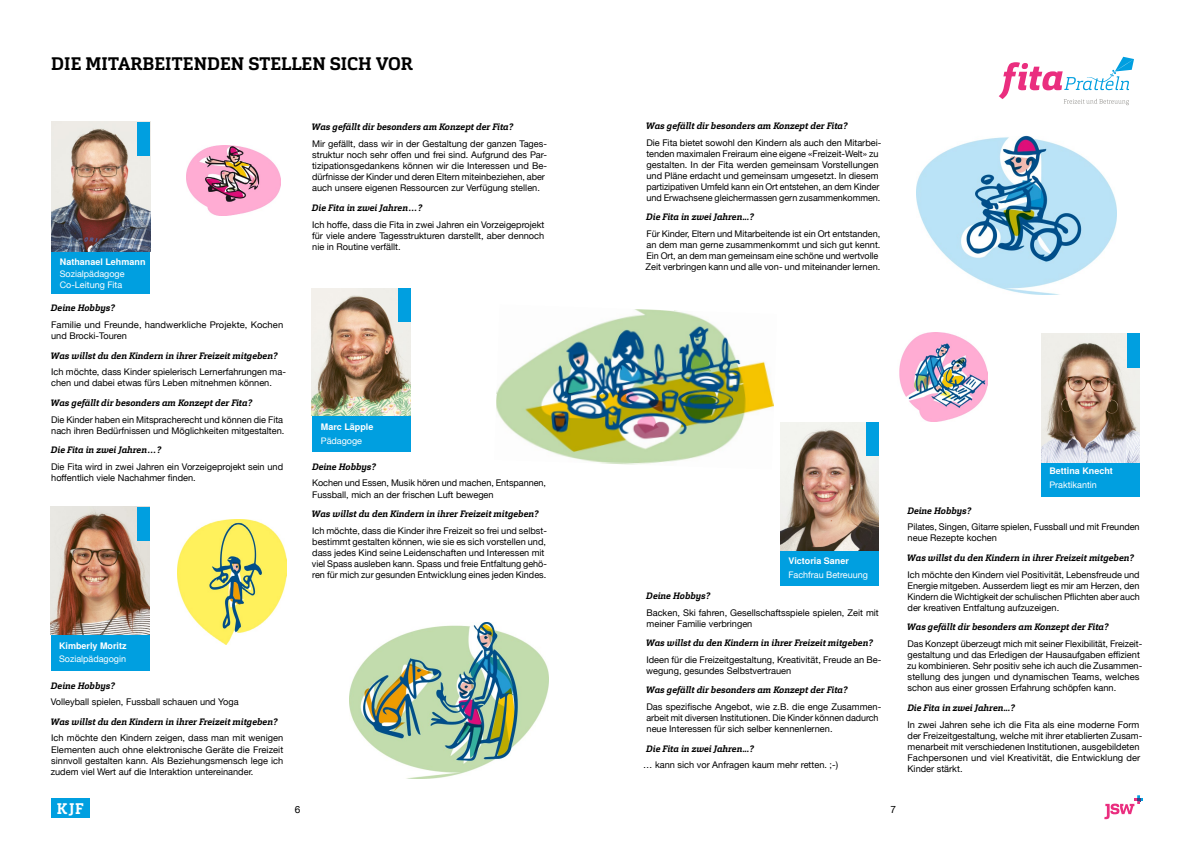
<style>
.page{position:relative;width:1191px;height:842px;background:#fff}
.page>*{position:absolute;margin:0;border:0;box-sizing:border-box;transform-origin:0 0}
.t1{font:700 18px "Cargan";letter-spacing:-.005em;color:#000}
.t2{font:700 15.2px "Cargan";color:#fff}
.t3{font:10px "Helvetica Neue";color:#000}
.t4{font:9.2px/11px "Helvetica Neue";color:#000}
.t5{font:italic 700 9.2px "Cargan";color:#000}
.t6{font:9px/10.8px "Helvetica Neue";color:#fff}
.t7{font:700 9px "Te X Gyre Heros";color:#fff}
</style>
<div class="page">
<div style="left:51px;top:799px;width:38px;height:19px;background:#009fe0"></div>
<div style="left:1041px;top:333px;width:98px;height:164px;background:#009fe0"></div>
<div style="left:780px;top:422px;width:99px;height:164px;background:#009fe0"></div>
<div style="left:312px;top:288px;width:99px;height:164px;background:#009fe0"></div>
<div style="left:52px;top:122px;width:98px;height:171px;background:#009fe0"></div>
<div style="left:51px;top:507px;width:99px;height:163px;background:#009fe0"></div>
<img style="left:496px;top:309px;width:278px;height:156px">
<svg style="left:1104px;top:795px;width:38px;height:24px"></svg>
<img style="left:52px;top:122px;width:98px;height:129px">
<svg style="left:998px;top:57px;width:136px;height:48px"></svg>
<div style="left:138px;top:122px;width:12px;height:34px;background:#009fe0"></div>
<img style="left:350px;top:622px;width:198px;height:156px">
<img style="left:51px;top:507px;width:99px;height:127px">
<div style="left:137px;top:507px;width:13px;height:34px;background:#009fe0"></div>
<img style="left:312px;top:288px;width:99px;height:128px">
<div style="left:398px;top:288px;width:13px;height:34px;background:#009fe0"></div>
<img style="left:780px;top:422px;width:99px;height:128px">
<div style="left:866px;top:422px;width:13px;height:34px;background:#009fe0"></div>
<img style="left:899px;top:333px;width:88px;height:88px">
<img style="left:1041px;top:333px;width:98px;height:129px">
<div style="left:1127px;top:333px;width:12px;height:34px;background:#009fe0"></div>
<img style="left:916px;top:135px;width:200px;height:160px">
<img style="left:177px;top:519px;width:110px;height:125px">
<img style="left:187px;top:146px;width:93px;height:70px">
<h1 class="t1" style="left:51px;top:52px;width:363px">DIE MITARBEITENDEN STELLEN SICH VOR</h1>
<p class="t7" style="left:60px;top:255px;width:87px">Nathanael Lehmann</p>
<p class="t6" style="left:60px;top:269px;width:66px">Sozialpädagoge<br>Co-Leitung Fita</p>
<p class="t5" style="left:51px;top:302px;width:65px">Deine Hobbys?</p>
<p class="t4" style="left:51px;top:320px;width:234px">Familie und Freunde, handwerkliche Projekte, Kochen und Brocki-Touren</p>
<p class="t5" style="left:51px;top:349px;width:228px">Was willst du den Kindern in ihrer Freizeit mitgeben?</p>
<p class="t4" style="left:51px;top:367px;width:236px">Ich möchte, dass Kinder spielerisch Lernerfahrungen ma&shy;chen und dabei etwas fürs Leben mitnehmen können.</p>
<p class="t5" style="left:51px;top:397px;width:203px">Was gefällt dir besonders am Konzept der Fita?</p>
<p class="t4" style="left:51px;top:414px;width:235px">Die Kinder haben ein Mitspracherecht und können die Fita nach ihren Bedürfnissen und Möglichkeiten mitgestalten.</p>
<p class="t5" style="left:51px;top:444px;width:112px">Die Fita in zwei Jahren…?</p>
<p class="t4" style="left:51px;top:462px;width:234px">Die Fita wird in zwei Jahren ein Vorzeigeprojekt sein und hoffentlich viele Nachahmer finden.</p>
<p class="t7" style="left:59px;top:639px;width:69px">Kimberly Moritz</p>
<p class="t6" style="left:59px;top:654px;width:68px">Sozialpädagogin</p>
<p class="t5" style="left:51px;top:679px;width:65px">Deine Hobbys?</p>
<p class="t4" style="left:51px;top:697px;width:189px">Volleyball spielen, Fussball schauen und Yoga</p>
<p class="t5" style="left:51px;top:716px;width:228px">Was willst du den Kindern in ihrer Freizeit mitgeben?</p>
<p class="t4" style="left:51px;top:733px;width:234px;text-align:justify">Ich möchte den Kindern zeigen, dass man mit wenigen Elementen auch ohne elektronische Geräte die Freizeit sinnvoll gestalten kann. Als Beziehungsmensch lege ich zudem viel Wert auf die Interaktion untereinander.</p>
<p class="t5" style="left:311px;top:121px;width:203px">Was gefällt dir besonders am Konzept der Fita?</p>
<p class="t4" style="left:312px;top:139px;width:236px">Mir gefällt, dass wir in der Gestaltung der ganzen Tages&shy;struktur noch sehr offen und frei sind. Aufgrund des Par&shy;tizipationsgedankens können wir die Interessen und Be&shy;dürfnisse der Kinder und deren Eltern miteinbeziehen, aber auch unsere eigenen Ressourcen zur Verfügung stellen.</p>
<p class="t5" style="left:312px;top:202px;width:112px">Die Fita in zwei Jahren…?</p>
<p class="t4" style="left:312px;top:219px;width:234px;text-align:justify">Ich hoffe, dass die Fita in zwei Jahren ein Vorzeigeprojekt für viele andere Tagesstrukturen darstellt, aber dennoch nie in Routine verfällt.</p>
<p class="t7" style="left:321px;top:420px;width:54px">Marc Läpple</p>
<p class="t6" style="left:321px;top:435px;width:43px">Pädagoge</p>
<p class="t5" style="left:312px;top:461px;width:65px">Deine Hobbys?</p>
<p class="t4" style="left:312px;top:478px;width:235px">Kochen und Essen, Musik hören und machen, Entspannen,<br>Fussball, mich an der frischen Luft bewegen</p>
<p class="t5" style="left:311px;top:508px;width:228px">Was willst du den Kindern in ihrer Freizeit mitgeben?</p>
<p class="t4" style="left:312px;top:525px;width:237px">Ich möchte, dass die Kinder ihre Freizeit so frei und selbst&shy;bestimmt gestalten können, wie sie es sich vorstellen und, dass jedes Kind seine Leidenschaften und Interessen mit viel Spass ausleben kann. Spass und freie Entfaltung gehö&shy;ren für mich zur gesunden Entwicklung eines jeden Kindes.</p>
<p class="t5" style="left:646px;top:120px;width:203px">Was gefällt dir besonders am Konzept der Fita?</p>
<p class="t4" style="left:646px;top:137px;width:236px">Die Fita bietet sowohl den Kindern als auch den Mitarbei&shy;tenden maximalen Freiraum eine eigene «Freizeit-Welt» zu gestalten. In der Fita werden gemeinsam Vorstellungen und Pläne erdacht und gemeinsam umgesetzt. In diesem partizipativen Umfeld kann ein Ort entstehen, an dem Kinder und Erwachsene gleichermassen gern zusammenkommen.</p>
<p class="t5" style="left:646px;top:211px;width:109px">Die Fita in zwei Jahren...?</p>
<p class="t4" style="left:645px;top:229px;width:236px">Für Kinder, Eltern und Mitarbeitende ist ein Ort entstanden, an dem man gerne zusammenkommt und sich gut kennt.<br>Ein Ort, an dem man gemeinsam eine schöne und wertvolle Zeit verbringen kann und alle von- und miteinander lernen.</p>
<p class="t7" style="left:788px;top:554px;width:62px">Victoria Saner</p>
<p class="t6" style="left:788px;top:570px;width:81px">Fachfrau Betreuung</p>
<p class="t5" style="left:646px;top:590px;width:65px">Deine Hobbys?</p>
<p class="t4" style="left:646px;top:607px;width:234px">Backen, Ski fahren, Gesellschaftsspiele spielen, Zeit mit meiner Familie verbringen</p>
<p class="t5" style="left:646px;top:637px;width:228px">Was willst du den Kindern in ihrer Freizeit mitgeben?</p>
<p class="t4" style="left:646px;top:654px;width:237px">Ideen für die Freizeitgestaltung, Kreativität, Freude an Be&shy;wegung, gesundes Selbstvertrauen</p>
<p class="t5" style="left:646px;top:684px;width:203px">Was gefällt dir besonders am Konzept der Fita?</p>
<p class="t4" style="left:646px;top:702px;width:236px">Das spezifische Angebot, wie z.B. die enge Zusammen&shy;arbeit mit diversen Institutionen. Die Kinder können dadurch neue Interessen für sich selber kennenlernen.</p>
<p class="t5" style="left:646px;top:743px;width:109px">Die Fita in zwei Jahren...?</p>
<p class="t4" style="left:643px;top:760px;width:196px">… kann sich vor Anfragen kaum mehr retten. ;-)</p>
<h2 class="t2" style="left:57px;top:798px;width:29px">K J F</h2>
<p class="t3" style="left:295px;top:802px;width:7px">6</p>
<p class="t3" style="left:890px;top:802px;width:7px">7</p>
<p class="t7" style="left:1049px;top:464px;width:65px">Bettina Knecht</p>
<p class="t6" style="left:1049px;top:480px;width:49px">Praktikantin</p>
<p class="t5" style="left:907px;top:505px;width:65px">Deine Hobbys?</p>
<p class="t4" style="left:907px;top:522px;width:234px">Pilates, Singen, Gitarre spielen, Fussball und mit Freunden neue Rezepte kochen</p>
<p class="t5" style="left:907px;top:552px;width:228px">Was willst du den Kindern in ihrer Freizeit mitgeben?</p>
<p class="t4" style="left:907px;top:569px;width:234px;text-align:justify">Ich möchte den Kindern viel Positivität, Lebensfreude und Energie mitgeben. Ausserdem liegt es mir am Herzen, den Kindern die Wichtigkeit der schulischen Pflichten aber auch der kreativen Entfaltung aufzuzeigen.</p>
<p class="t5" style="left:907px;top:621px;width:203px">Was gefällt dir besonders am Konzept der Fita?</p>
<p class="t4" style="left:907px;top:639px;width:237px">Das Konzept überzeugt mich mit seiner Flexibilität, Freizeit&shy;gestaltung und das Erledigen der Hausaufgaben effizient zu kombinieren. Sehr positiv sehe ich auch die Zusammen&shy;stellung des jungen und dynamischen Teams, welches schon aus einer grossen Erfahrung schöpfen kann.</p>
<p class="t5" style="left:907px;top:702px;width:109px">Die Fita in zwei Jahren...?</p>
<p class="t4" style="left:907px;top:719px;width:236px">In zwei Jahren sehe ich die Fita als eine moderne Form der Freizeitgestaltung, welche mit ihrer etablierten Zusam&shy;menarbeit mit verschiedenen Institutionen, ausgebildeten Fachpersonen und viel Kreativität, die Entwicklung der Kinder stärkt.</p>
</div>
